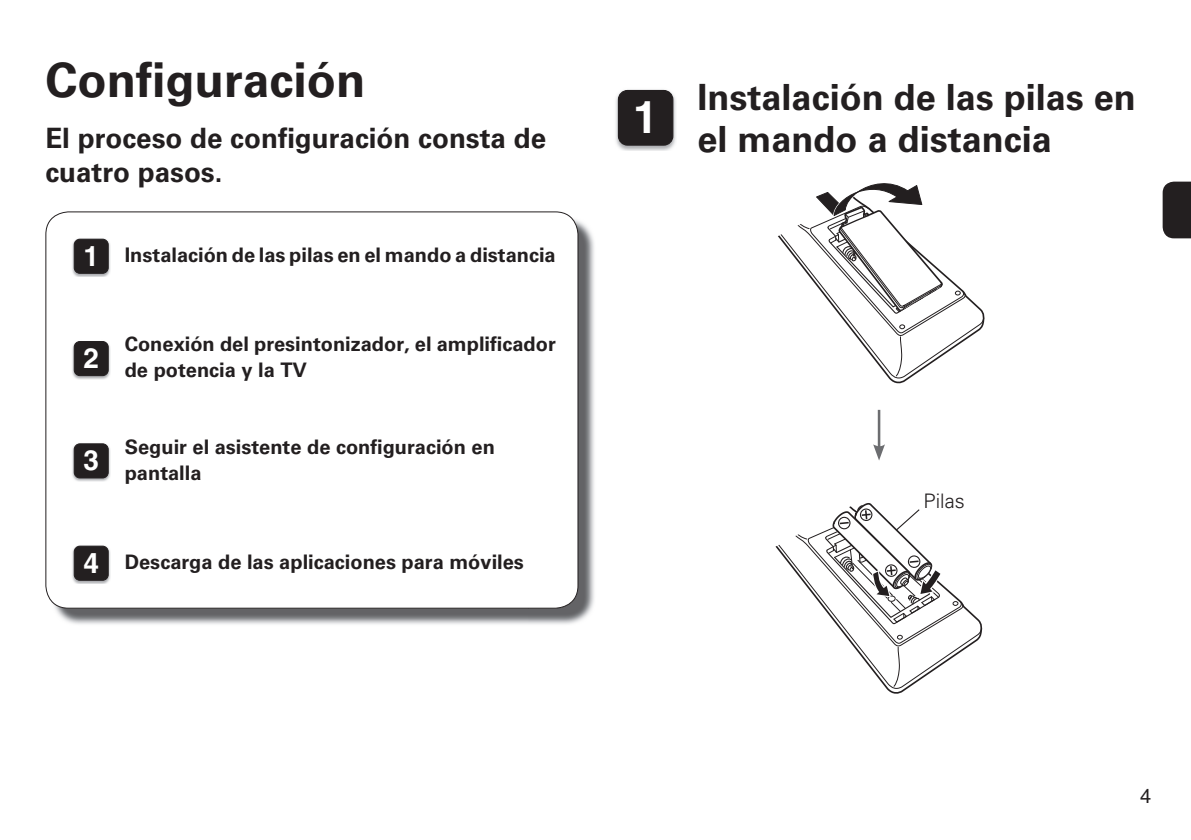
<style>
.page{position:relative;width:1191px;height:840px;background:#fff}
.page>*{position:absolute;margin:0;border:0;box-sizing:border-box;transform-origin:0 0}
.t1{font:700 48px "Univers LT Std";color:#231f20}
.t2{font:700 44.8px "Helvetica LT Std";color:#fff}
.t3{font:700 36px/42px "Univers LT Std";color:#231f20}
.t4{font:700 28px/34px "Univers LT Std";color:#231f20}
.t5{font:700 28px "Helvetica LT Std";color:#fff}
.t6{font:700 20px/26px "Univers LT Std";color:#231f20}
.t7{font:300 20px "Univers LT Std";color:#231f20}
.t8{font:20px "Helvetica LT Std";color:#231f20}
.s1{font-family:"Helvetica LT Std";font-size:28px;color:#fff}
</style>
<div class="page">
<svg style="left:1162px;top:181px;width:29px;height:57px"></svg>
<img style="left:615px;top:89px;width:61px;height:62px">
<div style="left:618px;top:90px;width:55px;height:55px;background:#231f20;border-radius:9px"></div>
<div style="left:618px;top:90px;width:55px;height:56px;border:1px solid #231f20;border-radius:9px"></div>
<svg style="left:778px;top:183px;width:206px;height:196px"></svg>
<hr style="left:877px;top:409px;width:3px;height:39px;background:#6c6d70">
<svg style="left:873px;top:444px;width:12px;height:16px"></svg>
<svg style="left:775px;top:503px;width:206px;height:186px"></svg>
<img style="left:529px;top:217px;width:65px;height:407px">
<img style="left:51px;top:600px;width:478px;height:24px">
<div style="left:46px;top:212px;width:532px;height:396px;background:#fff;border-radius:23px"></div>
<img style="left:72px;top:238px;width:38px;height:39px">
<div style="left:74px;top:239px;width:34px;height:34px;background:#231f20;border-radius:6px"></div>
<div style="left:74px;top:239px;width:35px;height:34px;border:1px solid #231f20;border-radius:6px"></div>
<img style="left:72px;top:341px;width:38px;height:38px">
<div style="left:74px;top:341px;width:34px;height:34px;background:#231f20;border-radius:6px"></div>
<div style="left:74px;top:341px;width:35px;height:35px;border:1px solid #231f20;border-radius:6px"></div>
<img style="left:72px;top:444px;width:38px;height:37px">
<div style="left:74px;top:443px;width:34px;height:34px;background:#231f20;border-radius:6px"></div>
<div style="left:74px;top:443px;width:35px;height:35px;border:1px solid #231f20;border-radius:6px"></div>
<img style="left:72px;top:547px;width:38px;height:36px">
<div style="left:74px;top:546px;width:34px;height:34px;background:#231f20;border-radius:6px"></div>
<div style="left:74px;top:545px;width:35px;height:35px;border:1px solid #231f20;border-radius:6px"></div>
<h1 class="t1" style="left:45px;top:52px;width:322px">Configuración</h1>
<h3 class="t4" style="left:45px;top:121px;width:502px">El proceso de configuración consta de cuatro pasos.</h3>
<p class="t6" style="left:83px;top:242px;width:474px"><span class="s1">1</span> Instalación de las pilas en el mando a distancia</p>
<h3 class="t5" style="left:83px;top:341px;width:17px">2</h3>
<p class="t6" style="left:125px;top:331px;width:432px">Conexión del presintonizador, el amplificador de potencia y la TV</p>
<h3 class="t5" style="left:83px;top:443px;width:17px">3</h3>
<p class="t6" style="left:125px;top:433px;width:372px">Seguir el asistente de configuración en pantalla</p>
<p class="t6" style="left:83px;top:548px;width:442px"><span class="s1">4</span> Descarga de las aplicaciones para móviles</p>
<h2 class="t2" style="left:633px;top:90px;width:26px">1</h2>
<h3 class="t3" style="left:697px;top:77px;width:440px">Instalación de las pilas en el mando a distancia</h3>
<p class="t7" style="left:923px;top:489px;width:43px">Pilas</p>
<p class="t8" style="left:1140px;top:784px;width:13px">4</p>
</div>
